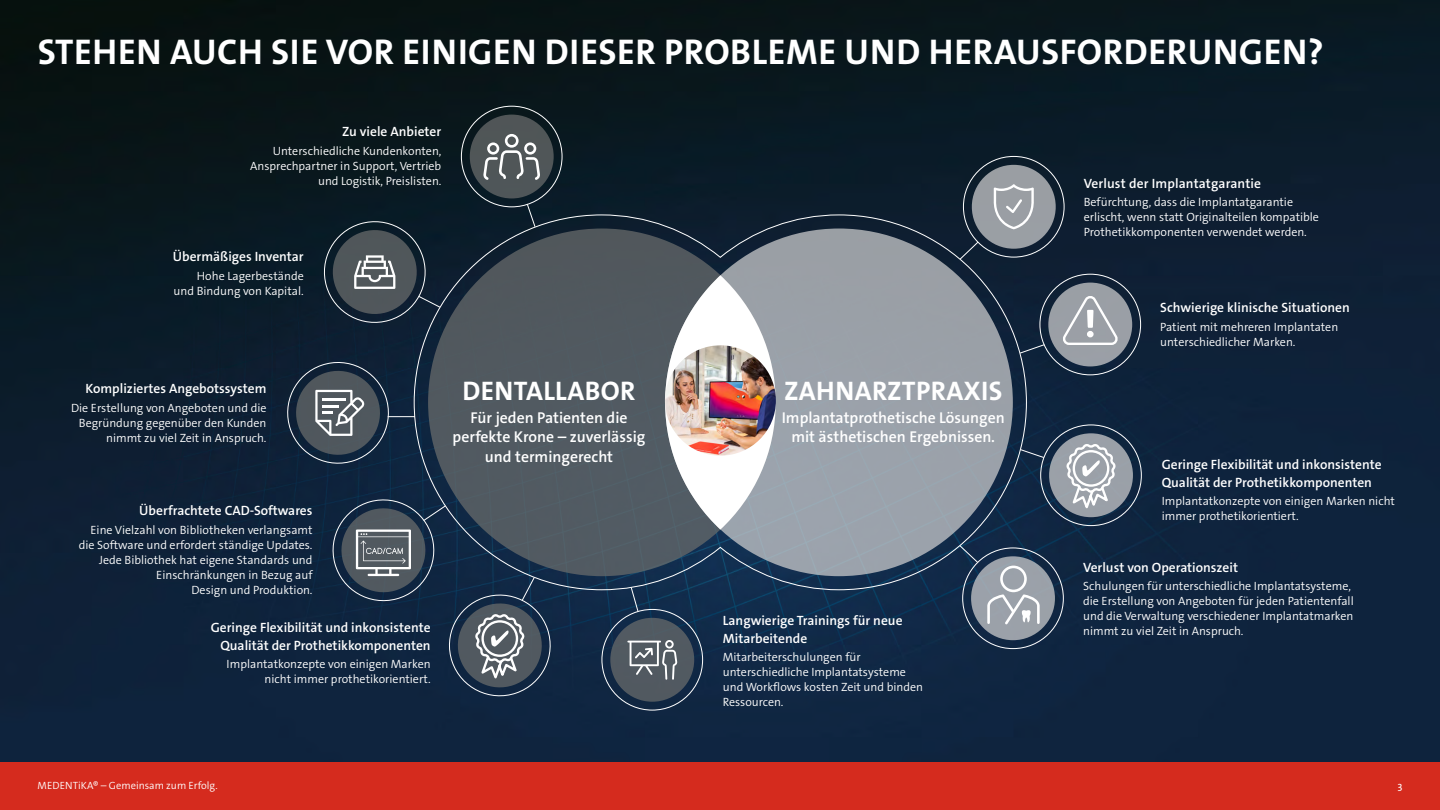
<style>
.page{position:relative;width:1440px;height:810px;background:#fff}
.page>*{position:absolute;margin:0;border:0;box-sizing:border-box;transform-origin:0 0}
.t1{font:36px "The Sans LP7 Bld";letter-spacing:.015em;color:#fff}
.t2{font:27px "The Sans LP7 Bld";letter-spacing:.015em;color:#fff}
.t3{font:15.75px/19.5px "The Sans LP6 Se Bld";color:#fff;text-align:center}
.t4{font:13.5px/18px "The Sans LP6 Se Bld";color:#fff}
.t5{font:12px/15px "The Sans LP4 Se Lig";color:#fff}
.t6{font:10.5px "The Sans LP4 Se Lig";color:#fff}
.t7{font:10.5px "The Sans LP5 Plain";color:#fff}
</style>
<div class="page">
<img style="left:0;top:0;width:1440px;height:762px">
<div style="left:0;top:762px;width:1440px;height:48px;background:#d52b1e"></div>
<svg style="left:413px;top:214px;width:614px;height:377px;background:#182c43"></svg>
<div style="left:428px;top:229px;width:348px;height:347px;background:#515960;border-radius:50%"></div>
<div style="left:665px;top:229px;width:348px;height:347px;background:#9ba1a9;border-radius:50%"></div>
<svg style="left:665px;top:275px;width:111px;height:255px;fill:#fff"></svg>
<div style="left:972px;top:165px;width:84px;height:84px;background:#9a9ea4;border-radius:50%"></div>
<div style="left:971px;top:556px;width:84px;height:84px;background:#9ba1a9;border-radius:50%"></div>
<div style="left:1048px;top:283px;width:84px;height:83px;background:#9a9fa6;border-radius:50%"></div>
<div style="left:1049px;top:433px;width:84px;height:84px;background:#9aa0a8;border-radius:50%"></div>
<svg style="left:987px;top:566px;width:53px;height:58px"></svg>
<svg style="left:1064px;top:442px;width:54px;height:72px"></svg>
<svg style="left:1060px;top:293px;width:58px;height:52px"></svg>
<div style="left:1087px;top:331px;width:7px;height:6px;border:2px solid #fff;border-radius:50%"></div>
<svg style="left:993px;top:184px;width:41px;height:45px"></svg>
<div style="left:470px;top:115px;width:84px;height:83px;background:#505658;border-radius:50%"></div>
<svg style="left:526px;top:203px;width:10px;height:25px"></svg>
<div style="left:610px;top:618px;width:84px;height:84px;background:#515a61;border-radius:50%"></div>
<svg style="left:627px;top:640px;width:51px;height:40px"></svg>
<svg style="left:483px;top:134px;width:57px;height:46px"></svg>
<svg style="left:280px;top:355px;width:135px;height:114px;background:#324151"></svg>
<svg style="left:327px;top:493px;width:231px;height:209px;background:#2e4054"></svg>
<svg style="left:318px;top:215px;width:123px;height:113px;background:#33404a"></svg>
<svg style="left:630px;top:586px;width:9px;height:27px"></svg>
<svg style="left:959px;top:241px;width:20px;height:19px"></svg>
<svg style="left:1019px;top:344px;width:26px;height:10px"></svg>
<svg style="left:1019px;top:449px;width:26px;height:10px"></svg>
<svg style="left:959px;top:544px;width:20px;height:20px"></svg>
<img style="left:665px;top:345px;width:111px;height:111px">
<h1 class="t1" style="left:38px;top:29px;width:1287px">STEHEN AUCH SIE VOR EINIGEN DIESER PROBLEME UND HERAUSFORDERUNGEN?</h1>
<p class="t4" style="left:342px;top:122px;width:101px">Zu viele Anbieter</p>
<p class="t5" style="left:250px;top:143px;width:193px;text-align:right">Unterschiedliche Kundenkonten,<br>Ansprechpartner in Support, Vertrieb und Logistik, Preislisten.</p>
<p class="t4" style="left:173px;top:248px;width:132px">Übermäßiges Inventar</p>
<p class="t5" style="left:174px;top:269px;width:132px;text-align:right">Hohe Lagerbestände und Bindung von Kapital.</p>
<p class="t4" style="left:86px;top:380px;width:182px">Kompliziertes Angebotssystem</p>
<p class="t5" style="left:71px;top:400px;width:197px;text-align:right">Die Erstellung von Angeboten und die<br>Begründung gegenüber den Kunden nimmt zu viel Zeit in Anspruch.</p>
<p class="t4" style="left:139px;top:502px;width:175px">Überfrachtete CAD-Softwares</p>
<p class="t5" style="left:79px;top:522px;width:235px;text-align:right">Eine Vielzahl von Bibliotheken verlangsamt die Software und erfordert ständige Updates.<br>Jede Bibliothek hat eigene Standards und Einschränkungen in Bezug auf<br>Design und Produktion.</p>
<p class="t4" style="left:211px;top:618px;width:221px;text-align:right">Geringe Flexibilität und inkonsistente<br>Qualität der Prothetikkomponenten</p>
<p class="t5" style="left:227px;top:657px;width:206px;text-align:right">Implantatkonzepte von einigen Marken nicht immer prothetikorientiert.</p>
<h2 class="t2" style="left:462px;top:373px;width:175px">DENTALLABOR</h2>
<h3 class="t3" style="left:453px;top:408px;width:194px">Für jeden Patienten die perfekte Krone – zuverlässig und termingerecht</h3>
<h2 class="t2" style="left:784px;top:373px;width:220px">ZAHNARZTPRAXIS</h2>
<h3 class="t3" style="left:782px;top:408px;width:224px">Implantatprothetische Lösungen mit ästhetischen Ergebnissen.</h3>
<p class="t4" style="left:723px;top:611px;width:181px">Langwierige Trainings für neue<br>Mitarbeitende</p>
<p class="t5" style="left:723px;top:650px;width:202px">Mitarbeiterschulungen für unterschiedliche Implantatsysteme und Workflows kosten Zeit und binden<br>Ressourcen.</p>
<p class="t4" style="left:1084px;top:174px;width:179px">Verlust der Implantatgarantie</p>
<p class="t5" style="left:1084px;top:195px;width:237px">Befürchtung, dass die Implantatgarantie erlischt, wenn statt Originalteilen kompatible<br>Prothetikkomponenten verwendet werden.</p>
<p class="t4" style="left:1160px;top:299px;width:191px">Schwierige klinische Situationen</p>
<p class="t5" style="left:1160px;top:320px;width:180px">Patient mit mehreren Implantaten unterschiedlicher Marken.</p>
<p class="t4" style="left:1162px;top:455px;width:221px">Geringe Flexibilität und inkonsistente<br>Qualität der Prothetikkomponenten</p>
<p class="t5" style="left:1162px;top:494px;width:235px">Implantatkonzepte von einigen Marken nicht immer prothetikorientiert.</p>
<p class="t4" style="left:1083px;top:558px;width:156px">Verlust von Operationszeit</p>
<p class="t5" style="left:1083px;top:579px;width:272px">Schulungen für unterschiedliche Implantatsysteme, die Erstellung von Angeboten für jeden Patientenfall und die Verwaltung verschiedener Implantatmarken nimmt zu viel Zeit in Anspruch.</p>
<p class="t6" style="left:38px;top:779px;width:182px">MEDENTiKA® – Gemeinsam zum Erfolg.</p>
<p class="t7" style="left:1397px;top:780px;width:7px">3</p>
</div>
